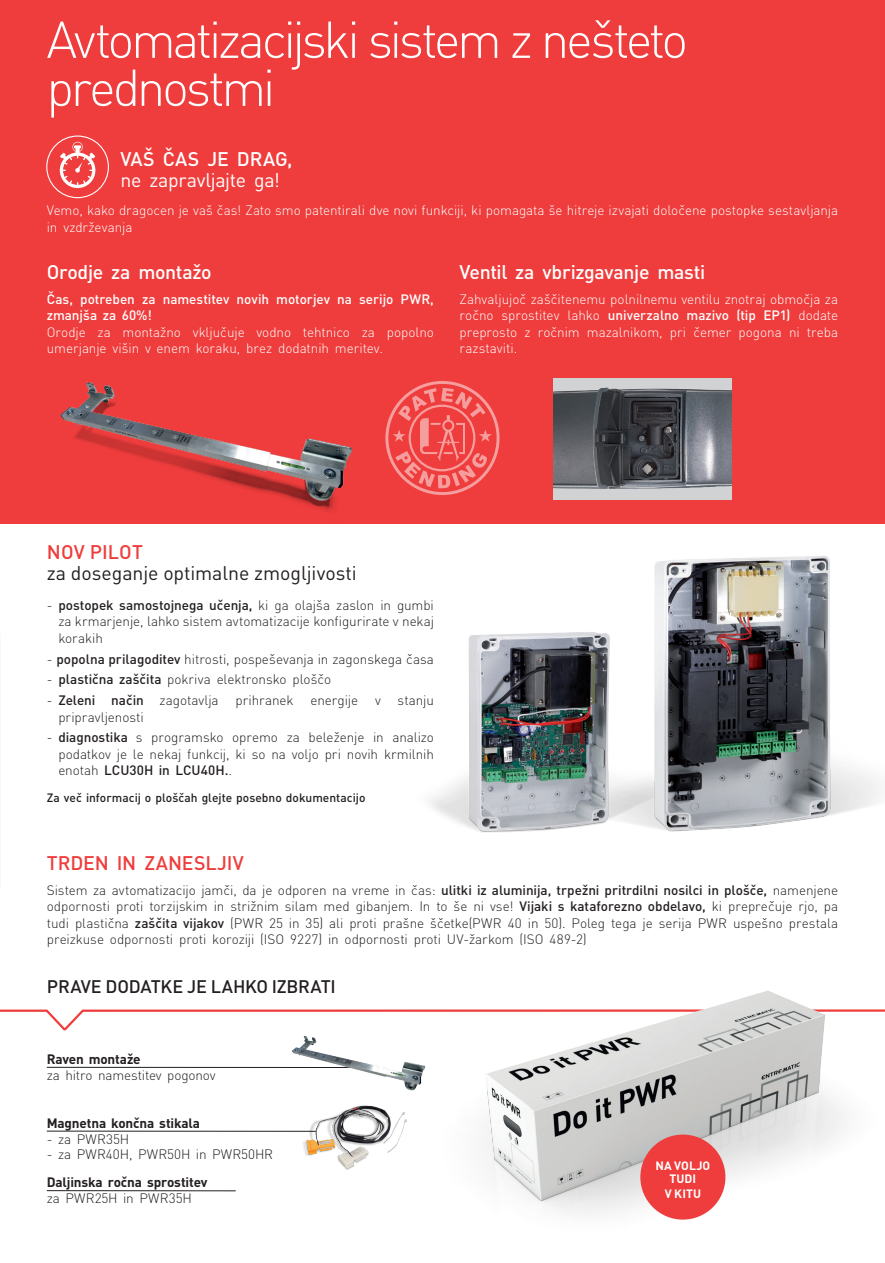
<style>
.page{position:relative;width:885px;height:1263px;background:#fff}
.page>*{position:absolute;margin:0;border:0;box-sizing:border-box;transform-origin:0 0}
.Headline_1_36_-20{font:300 51px/48px "DIN Pro";letter-spacing:-.065em;color:#fff}
.t1{font:500 19.5px "DIN Pro";letter-spacing:-.015em;color:#fff}
.t2{font:19.5px/21px "DIN Pro";letter-spacing:-.005em;color:#231f20}
.t3{font:19.5px "DIN Pro";letter-spacing:-.02em;color:#fff}
.Bodytext_9_-15{font:500 19.5px "DIN Pro";letter-spacing:-.01em;color:#ee3d3c}
.SubHead_12{font:500 18px "DIN Pro";letter-spacing:-.015em;color:#231f20}
.Bodytext_9_-15-2{font:300 13.5px/16.5px "DIN Pro";letter-spacing:-.005em;color:#231f20;text-align:justify}
.Bodytext_9_-15-3{font:300 13.5px/16.5px "DIN Pro";letter-spacing:-.005em;color:#fff}
.Bodytext_9su10_8_-15{font:300 13.5px "DIN Pro";letter-spacing:-.005em;color:#231f20}
.Bodytext_9_-15-4{font:500 13.5px/16.5px "DIN Pro";letter-spacing:-.005em;color:#fff}
.Bodytext_9su10_8_-15-2{font:700 13.5px "DIN Pro";letter-spacing:-.01em;color:#231f20}
.Caption_8_-15{font:500 12px "DIN Pro";color:#231f20}
.t4{font:700 12px/12.8px "DIN Pro";letter-spacing:.005em;color:#fff;text-align:center}
.s1{font-weight:500}
.s2{font-weight:500;color:#ee3d3c}
</style>
<div class="page">
<div style="left:0;top:0;width:884px;height:523px;background:#ee3d3c"></div>
<img style="left:654px;top:523px;width:230px;height:309px">
<img style="left:398px;top:523px;width:256px;height:310px">
<svg style="left:0;top:1009px;width:441px;height:22px"></svg>
<hr style="left:47px;top:1067px;width:308px;height:1px;background:#231f20">
<hr style="left:47px;top:1131px;width:270px;height:1px;background:#231f20">
<hr style="left:47px;top:1190px;width:189px;height:1px;background:#231f20">
<img style="left:292px;top:1036px;width:134px;height:55px">
<img style="left:60px;top:382px;width:297px;height:142px">
<img style="left:553px;top:378px;width:178px;height:122px">
<img style="left:289px;top:1105px;width:118px;height:65px">
<svg style="left:385px;top:381px;width:114px;height:114px"></svg>
<img style="left:441px;top:991px;width:443px;height:229px">
<div style="left:640px;top:1134px;width:85px;height:85px;background:#ee3d3c;border-radius:50%"></div>
<div style="left:46px;top:136px;width:63px;height:62px;background:#ee3d3c;border:1px solid #fff;border-radius:50%"></div>
<svg style="left:60px;top:142px;width:35px;height:46px"></svg>
<p class="Headline_1_36_-20" style="left:46px;top:13px;width:643px">Avtomatizacijski sistem z nešteto prednostmi</p>
<p class="t1" style="left:120px;top:146px;width:173px">VAŠ ČAS JE DRAG,</p>
<p class="t3" style="left:120px;top:167px;width:161px">ne zapravljajte ga!</p>
<p class="Bodytext_9_-15-3" style="left:47px;top:202px;width:792px">Vemo, kako dragocen je vaš čas! Zato smo patentirali dve novi funkciji, ki pomagata še hitreje izvajati določene postopke sestavljanja in vzdrževanja</p>
<p class="t1" style="left:47px;top:258px;width:166px">Orodje za montažo</p>
<p class="t1" style="left:459px;top:258px;width:247px">Ventil za vbrizgavanje masti</p>
<p class="Bodytext_9_-15-4" style="left:47px;top:290px;width:388px">Čas, potreben za namestitev novih motorjev na serijo PWR, zmanjša za 60%!</p>
<p class="Bodytext_9_-15-3" style="left:47px;top:323px;width:388px">Orodje za montažno vključuje vodno tehtnico za popolno umerjanje višin v enem koraku, brez dodatnih meritev.</p>
<p class="Bodytext_9_-15-3" style="left:459px;top:290px;width:380px;text-align:justify">Zahvaljujoč zaščitenemu polnilnemu ventilu znotraj območja za ročno sprostitev lahko <span class="s1">univerzalno mazivo (tip EP1)</span> dodate preprosto z ročnim mazalnikom, pri čemer pogona ni treba razstaviti.</p>
<p class="t2" style="left:47px;top:541px;width:311px"><span class="s2">NOV PILOT<br></span>za doseganje optimalne zmogljivosti</p>
<p class="Bodytext_9_-15-2" style="left:58px;top:596px;width:377px;text-indent:-12px">- <span class="s1">postopek samostojnega učenja,</span> ki ga olajša zaslon in gumbi za krmarjenje, lahko sistem avtomatizacije konfigurirate v nekaj korakih</p>
<p class="Bodytext_9_-15-2" style="left:47px;top:650px;width:388px">- <span class="s1">popolna prilagoditev</span> hitrosti, pospeševanja in zagonskega časa</p>
<p class="Bodytext_9_-15-2" style="left:47px;top:671px;width:286px">- <span class="s1">plastična zaščita</span> pokriva elektronsko ploščo</p>
<p class="Bodytext_9_-15-2" style="left:58px;top:691px;width:377px;text-indent:-12px">- <span class="s1">Zeleni način</span> zagotavlja prihranek energije v stanju pripravljenosti</p>
<p class="Bodytext_9_-15-2" style="left:58px;top:729px;width:377px;text-indent:-12px">- <span class="s1">diagnostika</span> s programsko opremo za beleženje in analizo podatkov je le nekaj funkcij, ki so na voljo pri novih krmilnih enotah <span class="s1">LCU30H in LCU40H.</span>.</p>
<p class="Caption_8_-15" style="left:47px;top:789px;width:320px">Za več informacij o ploščah glejte posebno dokumentacijo</p>
<p class="Bodytext_9_-15" style="left:47px;top:849px;width:198px">TRDEN IN ZANESLJIV</p>
<p class="Bodytext_9_-15-2" style="left:47px;top:881px;width:792px">Sistem za avtomatizacijo jamči, da je odporen na vreme in čas: <span class="s1">ulitki iz aluminija, trpežni pritrdilni nosilci in plošče,</span> namenjene odpornosti proti torzijskim in strižnim silam med gibanjem. In to še ni vse! <span class="s1">Vijaki s kataforezno obdelavo,</span> ki preprečuje rjo, pa tudi plastična <span class="s1">zaščita vijakov</span> (PWR 25 in 35) ali proti prašne ščetke(PWR 40 in 50). Poleg tega je serija PWR uspešno prestala preizkuse odpornosti proti koroziji (ISO 9227) in odpornosti proti UV-žarkom (ISO 489-2)</p>
<p class="SubHead_12" style="left:47px;top:974px;width:290px">PRAVE DODATKE JE LAHKO IZBRATI</p>
<p class="Bodytext_9su10_8_-15-2" style="left:47px;top:1050px;width:95px">Raven montaže</p>
<p class="Bodytext_9su10_8_-15" style="left:47px;top:1066px;width:170px">za hitro namestitev pogonov</p>
<p class="Bodytext_9su10_8_-15-2" style="left:47px;top:1114px;width:155px">Magnetna končna stikala</p>
<p class="Bodytext_9su10_8_-15" style="left:47px;top:1129px;width:84px">- za PWR35H</p>
<p class="Bodytext_9su10_8_-15" style="left:47px;top:1145px;width:228px">- za PWR40H, PWR50H in PWR50HR</p>
<p class="Bodytext_9su10_8_-15-2" style="left:47px;top:1173px;width:162px">Daljinska ročna sprostitev</p>
<p class="Bodytext_9su10_8_-15" style="left:47px;top:1189px;width:146px">za PWR25H in PWR35H</p>
<p class="t4" style="left:655px;top:1159px;width:56px">NA VOLJO<br>TUDI</p>
<p class="t4" style="left:664px;top:1186px;width:38px">V KITU</p>
</div>
